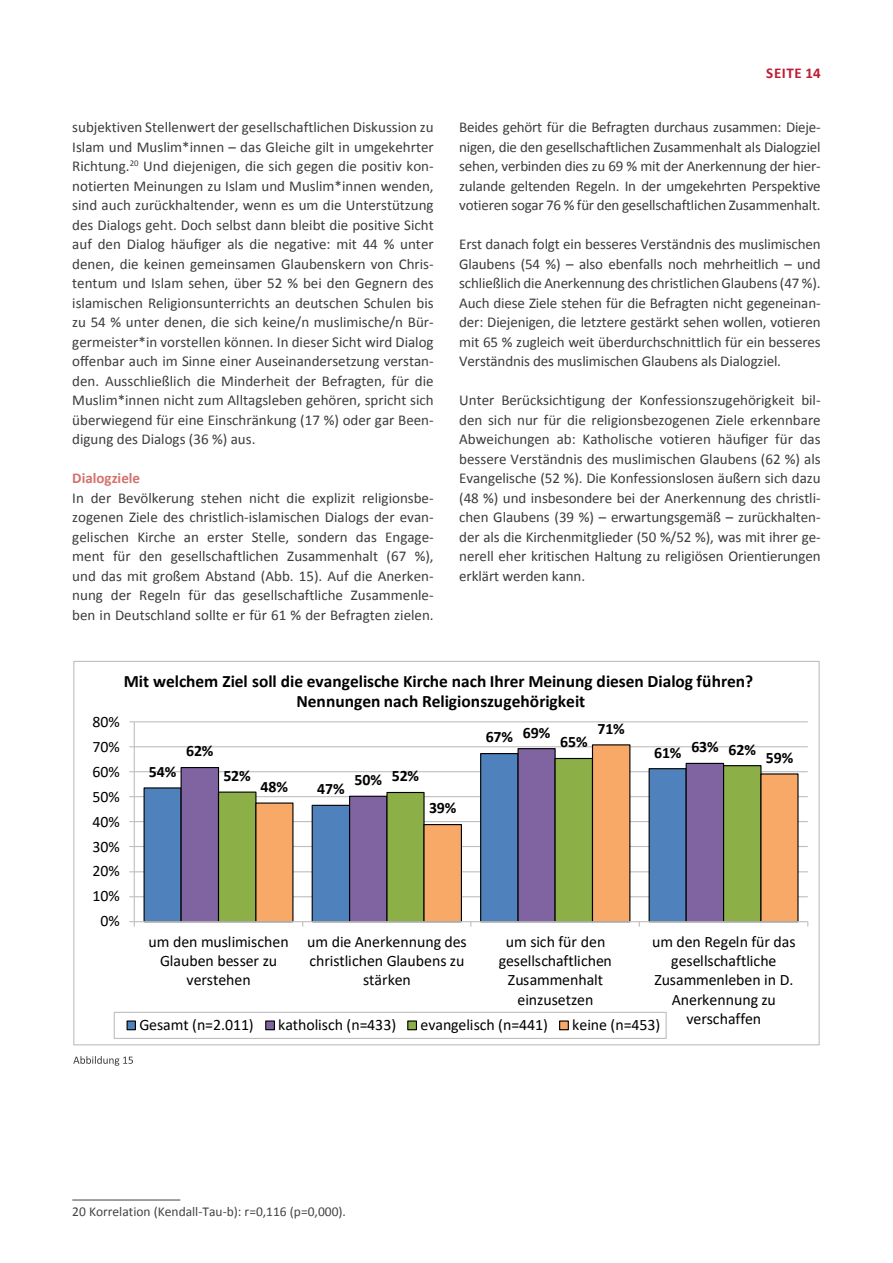
<style>
.page{position:relative;width:893px;height:1263px;background:#fff}
.page>*{position:absolute;margin:0;border:0;box-sizing:border-box;transform-origin:0 0}
.t1{font:700 17.4px/20.7px "Calibri";letter-spacing:-.005em;color:#000;text-align:center}
.t2{font:15.9px/19.2px "Calibri";color:#000;text-align:center}
.t3{font:700 15.9px "Calibri";letter-spacing:-.005em;color:#000}
.t4{font:15px/19.5px "Calibri";letter-spacing:-.005em;color:#3c3c3b;text-align:justify}
.t5{font:700 15px "Calibri";color:#d4726c}
.t6{font:700 15px "Calibri";letter-spacing:.04em;color:#be1c33}
.t7{font:13.5px "Calibri";color:#434342}
</style>
<div class="page">
<hr style="left:72px;top:1199px;width:108px;height:1px;background:#434342">
<hr style="left:134px;top:896px;width:674px;height:1px;background:#bfbfbf">
<hr style="left:134px;top:871px;width:674px;height:1px;background:#bfbfbf">
<hr style="left:134px;top:846px;width:674px;height:1px;background:#bfbfbf">
<hr style="left:134px;top:821px;width:674px;height:1px;background:#bfbfbf">
<hr style="left:134px;top:796px;width:674px;height:1px;background:#bfbfbf">
<hr style="left:134px;top:771px;width:674px;height:1px;background:#bfbfbf">
<hr style="left:134px;top:746px;width:674px;height:1px;background:#bfbfbf">
<hr style="left:134px;top:721px;width:674px;height:1px;background:#bfbfbf">
<svg style="left:143px;top:772px;width:37px;height:151px;background:#618bbd"></svg>
<svg style="left:180px;top:747px;width:75px;height:176px"></svg>
<svg style="left:217px;top:757px;width:38px;height:166px"></svg>
<svg style="left:255px;top:744px;width:544px;height:179px"></svg>
<hr style="left:134px;top:722px;width:1px;height:200px;background:#bfbfbf">
<hr style="left:134px;top:921px;width:674px;height:1px;background:#bfbfbf">
<svg style="left:129px;top:921px;width:6px;height:5px"></svg>
<div style="left:114px;top:1012px;width:553px;height:27px;border:1px solid #bfbfbf"></div>
<div style="left:127px;top:1021px;width:8px;height:9px;background:#4f81bd"></div>
<div style="left:127px;top:1020px;width:9px;height:10px;border:1px solid #000"></div>
<div style="left:266px;top:1021px;width:8px;height:9px;background:#8064a2"></div>
<div style="left:265px;top:1020px;width:10px;height:10px;border:1px solid #000"></div>
<div style="left:408px;top:1021px;width:8px;height:9px;background:#8caf47"></div>
<div style="left:407px;top:1020px;width:10px;height:10px;border:1px solid #000"></div>
<div style="left:560px;top:1021px;width:8px;height:9px;background:#f8a968"></div>
<div style="left:559px;top:1020px;width:10px;height:10px;border:1px solid #000"></div>
<svg style="left:73px;top:1056px;width:60px;height:10px"></svg>
<p class="t4" style="left:72px;top:117px;width:363px">subjektiven Stellenwert der gesellschaftlichen Diskussion zu Islam und Muslim*innen – das Gleiche gilt in umgekehrter Richtung.<sup>20</sup> Und diejenigen, die sich gegen die positiv kon&shy;notierten Meinungen zu Islam und Muslim*innen wenden, sind auch zurückhaltender, wenn es um die Unterstützung des Dialogs geht. Doch selbst dann bleibt die positive Sicht auf den Dialog häufiger als die negative: mit 44 % unter denen, die keinen gemeinsamen Glaubenskern von Chris&shy;tentum und Islam sehen, über 52 % bei den Gegnern des islamischen Religionsunterrichts an deutschen Schulen bis zu 54 % unter denen, die sich keine/n muslimische/n Bür&shy;germeister*in vorstellen können. In dieser Sicht wird Dialog offenbar auch im Sinne einer Auseinandersetzung verstan&shy;den. Ausschließlich die Minderheit der Befragten, für die Muslim*innen nicht zum Alltagsleben gehören, spricht sich überwiegend für eine Einschränkung (17 %) oder gar Been&shy;digung des Dialogs (36 %) aus.</p>
<p class="t5" style="left:72px;top:467px;width:69px">Dialogziele</p>
<p class="t4" style="left:72px;top:487px;width:363px">In der Bevölkerung stehen nicht die explizit religionsbe&shy;zogenen Ziele des christlich-islamischen Dialogs der evan&shy;gelischen Kirche an erster Stelle, sondern das Engage&shy;ment für den gesellschaftlichen Zusammenhalt (67 %), und das mit großem Abstand (Abb. 15). Auf die Anerken&shy;nung der Regeln für das gesellschaftliche Zusammenle&shy;ben in Deutschland sollte er für 61 % der Befragten zielen.</p>
<p class="t6" style="left:766px;top:63px;width:56px">SEITE 14</p>
<p class="t4" style="left:459px;top:117px;width:363px">Beides gehört für die Befragten durchaus zusammen: Dieje&shy;nigen, die den gesellschaftlichen Zusammenhalt als Dialogziel sehen, verbinden dies zu 69 % mit der Anerkennung der hier&shy;zulande geltenden Regeln. In der umgekehrten Perspektive votieren sogar 76 % für den gesellschaftlichen Zusammenhalt.</p>
<p class="t4" style="left:459px;top:234px;width:363px">Erst danach folgt ein besseres Verständnis des muslimischen Glaubens (54 %) – also ebenfalls noch mehrheitlich – und schließlich die Anerkennung des christlichen Glaubens (47 %).<br>Auch diese Ziele stehen für die Befragten nicht gegeneinan&shy;der: Diejenigen, die letztere gestärkt sehen wollen, votieren mit 65 % zugleich weit überdurchschnittlich für ein besseres Verständnis des muslimischen Glaubens als Dialogziel.</p>
<p class="t4" style="left:459px;top:390px;width:363px">Unter Berücksichtigung der Konfessionszugehörigkeit bil&shy;den sich nur für die religionsbezogenen Ziele erkennbare Abweichungen ab: Katholische votieren häufiger für das bessere Verständnis des muslimischen Glaubens (62 %) als Evangelische (52 %). Die Konfessionslosen äußern sich dazu (48 %) und insbesondere bei der Anerkennung des christli&shy;chen Glaubens (39 %) – erwartungsgemäß – zurückhalten&shy;der als die Kirchenmitglieder (50 %/52 %), was mit ihrer ge&shy;nerell eher kritischen Haltung zu religiösen Orientierungen erklärt werden kann.</p>
<p class="t1" style="left:124px;top:670px;width:631px">Mit welchem Ziel soll die evangelische Kirche nach Ihrer Meinung diesen Dialog führen?<br>Nennungen nach Religionszugehörigkeit</p>
<p class="t2" style="left:93px;top:711px;width:29px">80%</p>
<p class="t2" style="left:93px;top:736px;width:29px">70%</p>
<p class="t2" style="left:93px;top:761px;width:29px">60%</p>
<p class="t2" style="left:93px;top:786px;width:29px">50%</p>
<p class="t2" style="left:93px;top:811px;width:29px">40%</p>
<p class="t2" style="left:93px;top:836px;width:29px">30%</p>
<p class="t2" style="left:93px;top:861px;width:29px">20%</p>
<p class="t2" style="left:93px;top:886px;width:29px">10%</p>
<p class="t2" style="left:101px;top:911px;width:21px">0%</p>
<p class="t3" style="left:149px;top:760px;width:29px">54%</p>
<p class="t3" style="left:597px;top:717px;width:29px">71%</p>
<p class="t3" style="left:523px;top:721px;width:29px">69%</p>
<p class="t3" style="left:486px;top:726px;width:29px">67%</p>
<p class="t3" style="left:560px;top:731px;width:29px">65%</p>
<p class="t3" style="left:186px;top:740px;width:29px">62%</p>
<p class="t3" style="left:654px;top:741px;width:29px">61%</p>
<p class="t3" style="left:354px;top:769px;width:29px">50%</p>
<p class="t3" style="left:223px;top:764px;width:29px">52%</p>
<p class="t3" style="left:392px;top:765px;width:29px">52%</p>
<p class="t3" style="left:261px;top:775px;width:29px">48%</p>
<p class="t3" style="left:317px;top:778px;width:29px">47%</p>
<p class="t3" style="left:429px;top:797px;width:29px">39%</p>
<p class="t3" style="left:691px;top:736px;width:29px">63%</p>
<p class="t3" style="left:729px;top:738px;width:29px">62%</p>
<p class="t3" style="left:766px;top:746px;width:29px">59%</p>
<p class="t2" style="left:149px;top:932px;width:142px">um den muslimischen<br>Glauben besser zu verstehen</p>
<p class="t2" style="left:307px;top:932px;width:161px">um die Anerkennung des christlichen Glaubens zu stärken</p>
<p class="t2" style="left:499px;top:932px;width:115px">um sich für den gesellschaftlichen<br>Zusammenhalt einzusetzen</p>
<p class="t2" style="left:652px;top:932px;width:145px">um den Regeln für das gesellschaftliche<br>Zusammenleben in D.<br>Anerkennung zu verschaffen</p>
<p class="t2" style="left:139px;top:1015px;width:116px">Gesamt (n=2.011)</p>
<p class="t2" style="left:278px;top:1015px;width:120px">katholisch (n=433)</p>
<p class="t2" style="left:420px;top:1015px;width:129px">evangelisch (n=441)</p>
<p class="t2" style="left:572px;top:1015px;width:89px">keine (n=453)</p>
<p class="t7" style="left:72px;top:1203px;width:275px">20 Korrelation (Kendall-Tau-b): r=0,116 (p=0,000).</p>
</div>
